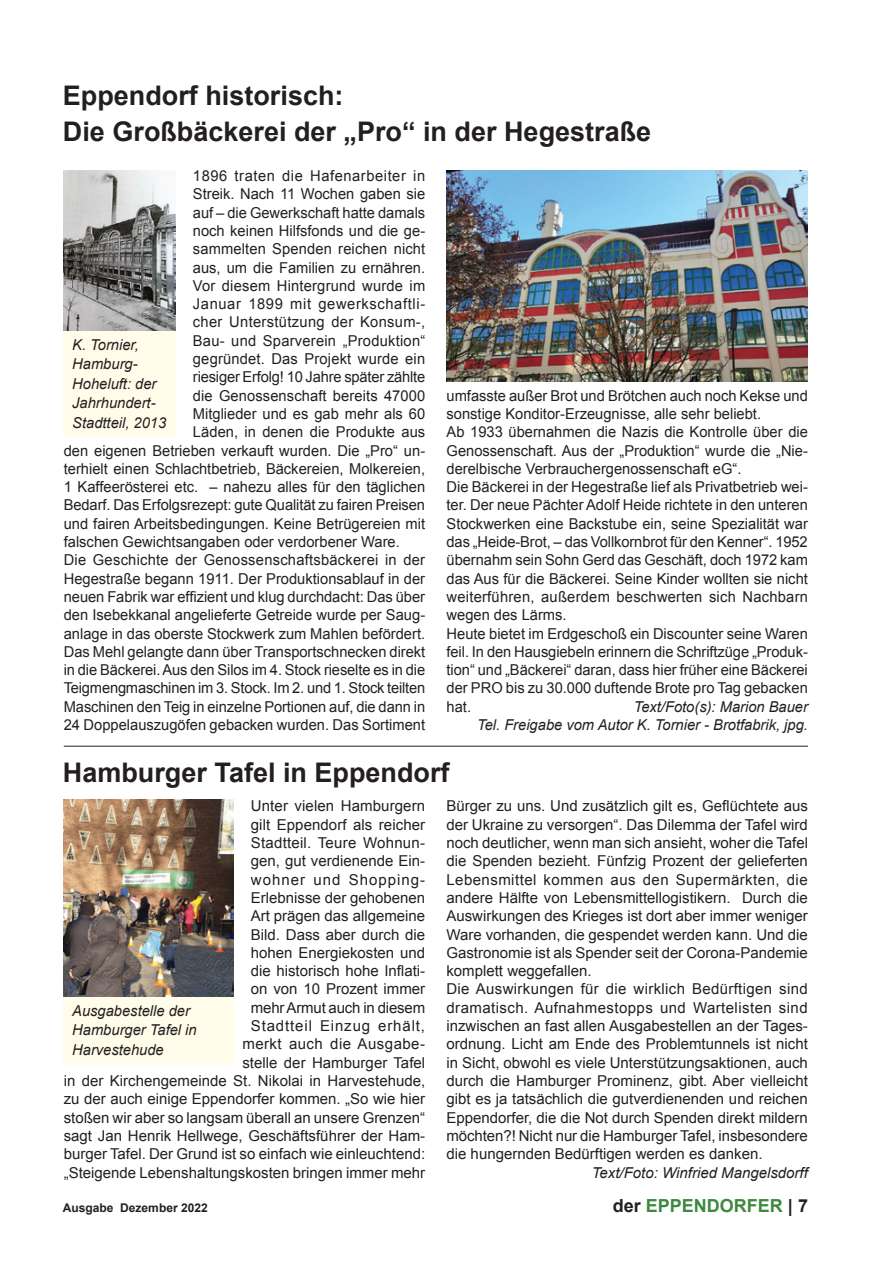
<style>
.page{position:relative;width:893px;height:1263px;background:#fff}
.page>*{position:absolute;margin:0;border:0;box-sizing:border-box;transform-origin:0 0}
.t1{font:700 27px/36.6px "Arial";color:#231f20}
.t2{font:700 18px "Arial";color:#3f893f}
.t3{font:15px/18.3px "Arial";color:#231f20}
.t4{font:italic 15px/19.5px "Arial";color:#231f20}
.t5{font:15px "Arial";letter-spacing:.04em;color:#231f20}
.t6{font:15px "Arial";letter-spacing:.02em;color:#231f20}
.t7{font:700 12px "Arial";color:#231f20}
.s1{color:#231f20}
</style>
<div class="page">
<hr style="left:64px;top:746px;width:744px;height:1px;background:#231f20">
<img style="left:446px;top:170px;width:362px;height:212px">
<img style="left:64px;top:170px;width:112px;height:162px">
<img style="left:64px;top:799px;width:170px;height:199px">
<div style="left:64px;top:998px;width:170px;height:67px;background:#fffde9"></div>
<div style="left:64px;top:332px;width:112px;height:105px;background:#fffde9"></div>
<h1 class="t1" style="left:63px;top:78px;width:590px">Eppendorf historisch:<br>Die Großbäckerei der „Pro“ in der Hegestraße</h1>
<p class="t5" style="left:193px;top:166px;width:234px">1896 traten die Hafenarbeiter in</p>
<p class="t3" style="left:193px;top:185px;width:234px">Streik. Nach 11 Wochen gaben sie</p>
<p class="t3" style="left:193px;top:203px;width:234px">auf – die Gewerkschaft hatte damals</p>
<p class="t3" style="left:193px;top:222px;width:234px">noch keinen Hilfsfonds und die ge-</p>
<p class="t3" style="left:193px;top:240px;width:234px">sammelten Spenden reichen nicht</p>
<p class="t3" style="left:193px;top:258px;width:234px">aus, um die Familien zu ernähren.</p>
<p class="t3" style="left:193px;top:277px;width:234px">Vor diesem Hintergrund wurde im</p>
<p class="t5" style="left:193px;top:294px;width:234px">Januar 1899 mit gewerkschaftli-</p>
<p class="t6" style="left:193px;top:312px;width:234px">cher Unterstützung der Konsum-,</p>
<p class="t3" style="left:193px;top:331px;width:234px">Bau- und Sparverein „Produktion“</p>
<p class="t3" style="left:193px;top:350px;width:234px">gegründet. Das Projekt wurde ein</p>
<p class="t3" style="left:193px;top:368px;width:234px">riesiger Erfolg! 10 Jahre später zählte</p>
<p class="t3" style="left:193px;top:386px;width:234px">die Genossenschaft bereits 47000</p>
<p class="t3" style="left:193px;top:405px;width:234px">Mitglieder und es gab mehr als 60</p>
<p class="t3" style="left:193px;top:423px;width:234px">Läden, in denen die Produkte aus</p>
<p class="t3" style="left:64px;top:441px;width:363px">den eigenen Betrieben verkauft wurden. Die „Pro“ un-</p>
<p class="t3" style="left:64px;top:460px;width:363px">terhielt einen Schlachtbetrieb, Bäckereien, Molkereien,</p>
<p class="t3" style="left:64px;top:478px;width:363px">1 Kaffeerösterei etc. – nahezu alles für den täglichen</p>
<p class="t3" style="left:64px;top:496px;width:363px">Bedarf. Das Erfolgsrezept: gute Qualität zu fairen Preisen</p>
<p class="t3" style="left:64px;top:514px;width:363px">und fairen Arbeitsbedingungen. Keine Betrügereien mit</p>
<p class="t3" style="left:64px;top:533px;width:338px">falschen Gewichtsangaben oder verdorbener Ware.</p>
<p class="t3" style="left:64px;top:551px;width:363px">Die Geschichte der Genossenschaftsbäckerei in der</p>
<p class="t3" style="left:64px;top:569px;width:363px">Hegestraße begann 1911. Der Produktionsablauf in der</p>
<p class="t3" style="left:64px;top:588px;width:363px">neuen Fabrik war effizient und klug durchdacht: Das über</p>
<p class="t3" style="left:64px;top:606px;width:363px">den Isebekkanal angelieferte Getreide wurde per Saug-</p>
<p class="t3" style="left:64px;top:624px;width:363px">anlage in das oberste Stockwerk zum Mahlen befördert.</p>
<p class="t3" style="left:64px;top:643px;width:363px">Das Mehl gelangte dann über Transportschnecken direkt</p>
<p class="t3" style="left:64px;top:661px;width:363px">in die Bäckerei. Aus den Silos im 4. Stock rieselte es in die</p>
<p class="t3" style="left:64px;top:679px;width:363px">Teigmengmaschinen im 3. Stock. Im 2. und 1. Stock teilten</p>
<p class="t3" style="left:64px;top:697px;width:363px">Maschinen den Teig in einzelne Portionen auf, die dann in</p>
<p class="t3" style="left:64px;top:716px;width:363px">24 Doppelauszugöfen gebacken wurden. Das Sortiment</p>
<p class="t4" style="left:72px;top:335px;width:95px">K. Tornier,<br>Hamburg-<br>Hoheluft: der<br>Jahrhundert-<br>Stadtteil, 2013</p>
<p class="t3" style="left:447px;top:386px;width:363px">umfasste außer Brot und Brötchen auch noch Kekse und sonstige Konditor-Erzeugnisse, alle sehr beliebt.<br>Ab 1933 übernahmen die Nazis die Kontrolle über die Genossenschaft. Aus der „Produktion“ wurde die „Nie&shy;derelbische Verbrauchergenossenschaft eG“.<br>Die Bäckerei in der Hegestraße lief als Privatbetrieb wei&shy;ter. Der neue Pächter Adolf Heide richtete in den unteren Stockwerken eine Backstube ein, seine Spezialität war das „Heide-Brot, – das Vollkornbrot für den Kenner“. 1952 übernahm sein Sohn Gerd das Geschäft, doch 1972 kam das Aus für die Bäckerei. Seine Kinder wollten sie nicht weiterführen, außerdem beschwerten sich Nachbarn wegen des Lärms.<br>Heute bietet im Erdgeschoß ein Discounter seine Waren feil. In den Hausgiebeln erinnern die Schriftzüge „Produk&shy;tion“ und „Bäckerei“ daran, dass hier früher eine Bäckerei der PRO bis zu 30.000 duftende Brote pro Tag gebacken hat.</p>
<p class="t4" style="left:477px;top:698px;width:332px;line-height:18.3px;text-align:right">Text/Foto(s): Marion Bauer<br>Tel. Freigabe vom Autor K. Tornier - Brotfabrik, jpg.</p>
<h1 class="t1" style="left:63px;top:755px;width:388px">Hamburger Tafel in Eppendorf</h1>
<p class="t3" style="left:64px;top:797px;width:363px;text-align:right">Unter vielen Hamburgern<br>gilt Eppendorf als reicher<br>Stadtteil. Teure Wohnun-<br>gen, gut verdienende Ein-<br>wohner und Shopping-<br>Erlebnisse der gehobenen<br>Art prägen das allgemeine<br>Bild. Dass aber durch die<br>hohen Energiekosten und<br>die historisch hohe Inflati-<br>on von 10 Prozent immer<br>mehr Armut auch in diesem<br>Stadtteil Einzug erhält,<br>merkt auch die Ausgabe-<br>stelle der Hamburger Tafel<br>in der Kirchengemeinde St. Nikolai in Harvestehude, zu der auch einige Eppendorfer kommen. „So wie hier stoßen wir aber so langsam überall an unsere Grenzen“ sagt Jan Henrik Hellwege, Geschäftsführer der Ham&shy;burger Tafel. Der Grund ist so einfach wie einleuchtend: „Steigende Lebenshaltungskosten bringen immer mehr</p>
<p class="t3" style="left:446px;top:797px;width:363px">Bürger zu uns. Und zusätzlich gilt es, Geflüchtete aus der Ukraine zu versorgen“. Das Dilemma der Tafel wird noch deutlicher, wenn man sich ansieht, woher die Tafel die Spenden bezieht. Fünfzig Prozent der gelieferten Lebensmittel kommen aus den Supermärkten, die andere Hälfte von Lebensmittellogistikern. Durch die Auswirkungen des Krieges ist dort aber immer weniger Ware vorhanden, die gespendet werden kann. Und die Gastronomie ist als Spender seit der Corona-Pandemie komplett weggefallen.<br>Die Auswirkungen für die wirklich Bedürftigen sind dramatisch. Aufnahmestopps und Wartelisten sind inzwischen an fast allen Ausgabestellen an der Tages&shy;ordnung. Licht am Ende des Problemtunnels ist nicht in Sicht, obwohl es viele Unterstützungsaktionen, auch durch die Hamburger Prominenz, gibt. Aber vielleicht gibt es ja tatsächlich die gutverdienenden und reichen Eppendorfer, die die Not durch Spenden direkt mildern möchten?! Nicht nur die Hamburger Tafel, insbesondere die hungernden Bedürftigen werden es danken.</p>
<p class="t4" style="left:72px;top:1001px;width:126px">Ausgabestelle der<br>Hamburger Tafel in<br>Harvestehude</p>
<p class="t4" style="left:592px;top:1163px;width:218px">Text/Foto: Winfried Mangelsdorff</p>
<p class="t7" style="left:63px;top:1200px;width:146px">Ausgabe Dezember 2022</p>
<p class="t2" style="left:613px;top:1194px;width:197px"><span class="s1">der</span> EPPENDORFER <span class="s1">| 7</span></p>
</div>
